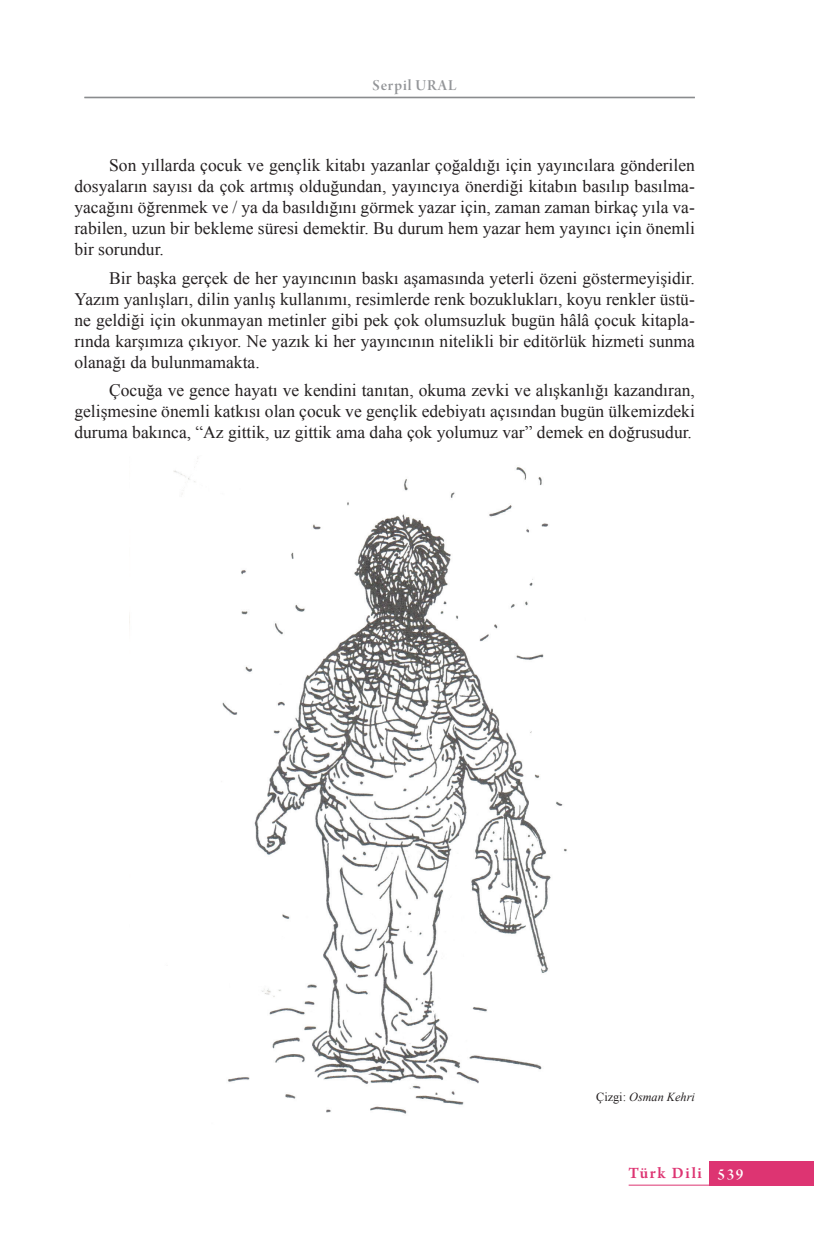
<style>
.page{position:relative;width:819px;height:1241px;background:#fff}
.page>*{position:absolute;margin:0;border:0;box-sizing:border-box;transform-origin:0 0}
.t1{font:17.5px/21px "Times New Roman";color:#231f20;text-align:justify}
.t2{font:600 16.62px "Arno Pro";letter-spacing:.1em;color:#dd3472}
.t3{font:16.1px "Arno Pro Smbd Display";letter-spacing:.05em;color:#939598}
.t4{font:italic 12.25px "Times New Roman";color:#231f20}
.s1{font-style:normal}
.s2{font-family:"Arno Pro Smbd Display";font-weight:400;font-size:16.1px;color:#fff}
</style>
<div class="page">
<hr style="left:84px;top:97px;width:610px;height:1px;background:#808285">
<div style="left:709px;top:1160px;width:105px;height:25px;background:#dd3472"></div>
<hr style="left:628px;top:1184px;width:81px;height:1px;background:#dd3472">
<img style="left:129px;top:458px;width:438px;height:656px">
<p class="t3" style="left:372px;top:76px;width:85px">Serpil URAL</p>
<p class="t1" style="left:74px;top:154px;width:622px;text-indent:35px">Son yıllarda çocuk ve gençlik kitabı yazanlar çoğaldığı için yayıncılara gönderilen dosyaların sayısı da çok artmış olduğundan, yayıncıya önerdiği kitabın basılıp basılma&shy;yacağını öğrenmek ve / ya da basıldığını görmek yazar için, zaman zaman birkaç yıla va&shy;rabilen, uzun bir bekleme süresi demektir. Bu durum hem yazar hem yayıncı için önemli bir sorundur.</p>
<p class="t1" style="left:74px;top:267px;width:622px;text-indent:35px">Bir başka gerçek de her yayıncının baskı aşamasında yeterli özeni göstermeyişidir.<br>Yazım yanlışları, dilin yanlış kullanımı, resimlerde renk bozuklukları, koyu renkler üstü&shy;ne geldiği için okunmayan metinler gibi pek çok olumsuzluk bugün hâlâ çocuk kitapla&shy;rında karşımıza çıkıyor. Ne yazık ki her yayıncının nitelikli bir editörlük hizmeti sunma olanağı da bulunmamakta.</p>
<p class="t1" style="left:74px;top:379px;width:622px;text-indent:35px">Çocuğa ve gence hayatı ve kendini tanıtan, okuma zevki ve alışkanlığı kazandıran, gelişmesine önemli katkısı olan çocuk ve gençlik edebiyatı açısından bugün ülkemizdeki duruma bakınca, “Az gittik, uz gittik ama daha çok yolumuz var” demek en doğrusudur.</p>
<p class="t4" style="left:596px;top:1087px;width:100px"><span class="s1">Çizgi:</span> Osman Kehri</p>
<p class="t2" style="left:628px;top:1163px;width:116px">Türk Dili <span class="s2">539</span></p>
</div>
